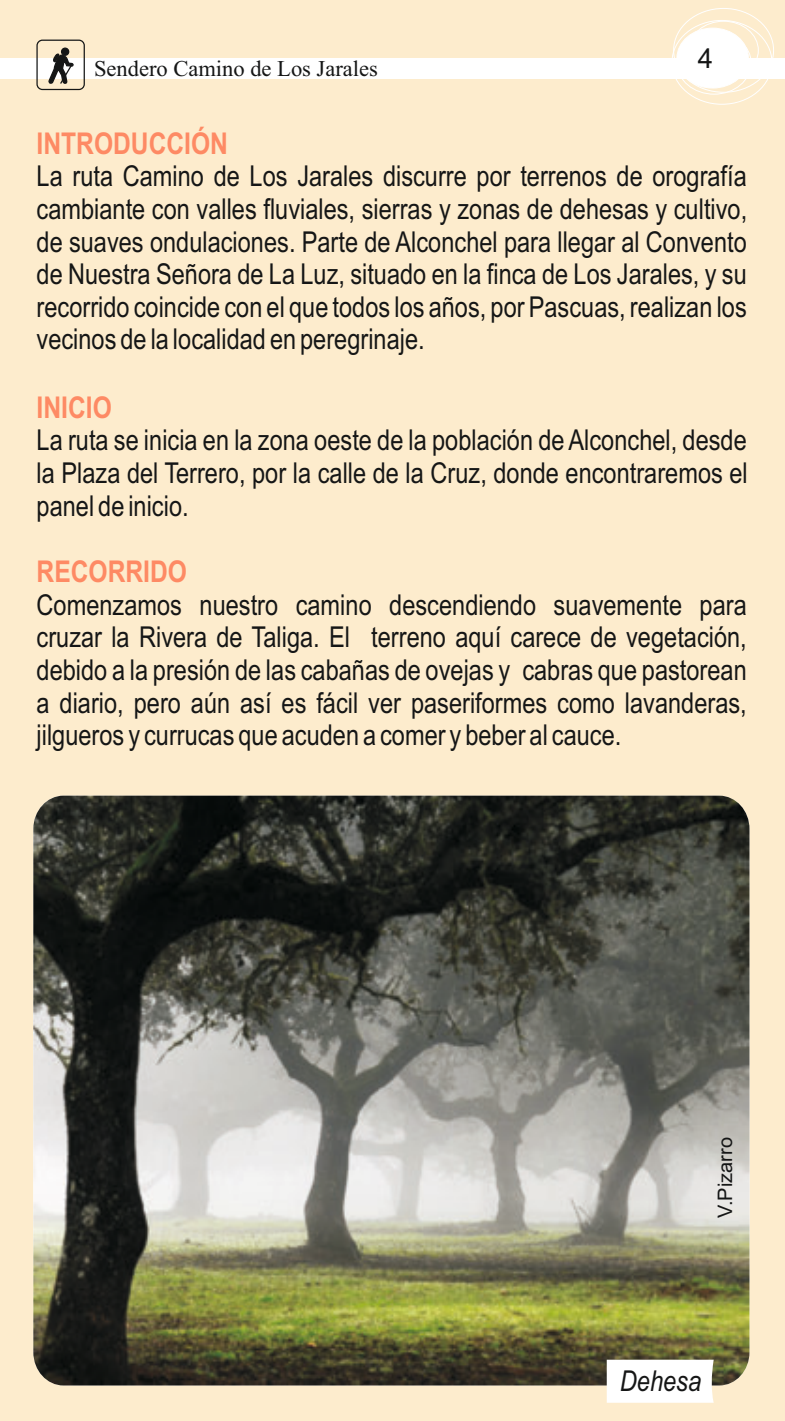
<style>
.page{position:relative;width:785px;height:1421px;background:#fff}
.page>*{position:absolute;margin:0;border:0;box-sizing:border-box;transform-origin:0 0}
.t1{font:700 30px "Arial Narrow";color:#fe8a64}
.t2{font:28.75px/32.5px "Arial Narrow";color:#151616;text-align:justify}
.t3{font:italic 28.75px "Arial Narrow";color:#151616}
.t4{font:27.5px "Arial";color:#151616}
.t5{font:22.5px "Times New Roman";color:#151616}
.t6{font:20px "Arial";color:#151616}
</style>
<div class="page">
<div style="left:0;top:0;width:784px;height:1421px;background:#fdeccd"></div>
<div style="left:0;top:58px;width:784px;height:21px;background:#fff"></div>
<img style="left:33px;top:796px;width:716px;height:589px;border-radius:32px">
<div style="left:606px;top:1360px;width:107px;height:43px;background:#fff"></div>
<div style="left:36px;top:40px;width:49px;height:50px;border:1px solid #151616;border-radius:5px"></div>
<div style="left:61px;top:48px;width:8px;height:8px;background:#151616;border:1px solid #151616;border-radius:50%"></div>
<svg style="left:48px;top:53px;width:26px;height:31px"></svg>
<div style="left:676px;top:28px;width:72px;height:60px;background:#fff;border:1px solid #fff;border-radius:50%"></div>
<div style="left:688px;top:21px;width:70px;height:59px;border:1px solid #fff;border-radius:50%"></div>
<p class="t5" style="left:94px;top:60px;width:285px">Sendero Camino de Los Jarales</p>
<p class="t4" style="left:697px;top:48px;width:17px">4</p>
<p class="t1" style="left:37px;top:132px;width:193px">INTRODUCCIÓN</p>
<p class="t2" style="left:37px;top:163px;width:712px">La ruta Camino de Los Jarales discurre por terrenos de orografía cambiante con valles fluviales, sierras y zonas de dehesas y cultivo, de suaves ondulaciones. Parte de Alconchel para llegar al Convento de Nuestra Señora de La Luz, situado en la finca de Los Jarales, y su recorrido coincide con el que todos los años, por Pascuas, realizan los vecinos de la localidad en peregrinaje.</p>
<p class="t1" style="left:37px;top:396px;width:77px">INICIO</p>
<p class="t2" style="left:37px;top:427px;width:712px">La ruta se inicia en la zona oeste de la población de Alconchel, desde la Plaza del Terrero, por la calle de la Cruz, donde encontraremos el panel de inicio.</p>
<p class="t1" style="left:37px;top:560px;width:152px">RECORRIDO</p>
<p class="t2" style="left:37px;top:591px;width:711px">Comenzamos nuestro camino descendiendo suavemente para cruzar la Rivera de Taliga. El terreno aquí carece de vegetación, debido a la presión de las cabañas de ovejas y cabras que pastorean a diario, pero aún así es fácil ver paseriformes como lavanderas, jilgueros y currucas que acuden a comer y beber al cauce.</p>
<p class="t6" style="left:717px;top:1218px;width:82px;rotate:-90deg">V.Pizarro</p>
<p class="t3" style="left:620px;top:1370px;width:83px">Dehesa</p>
</div>
